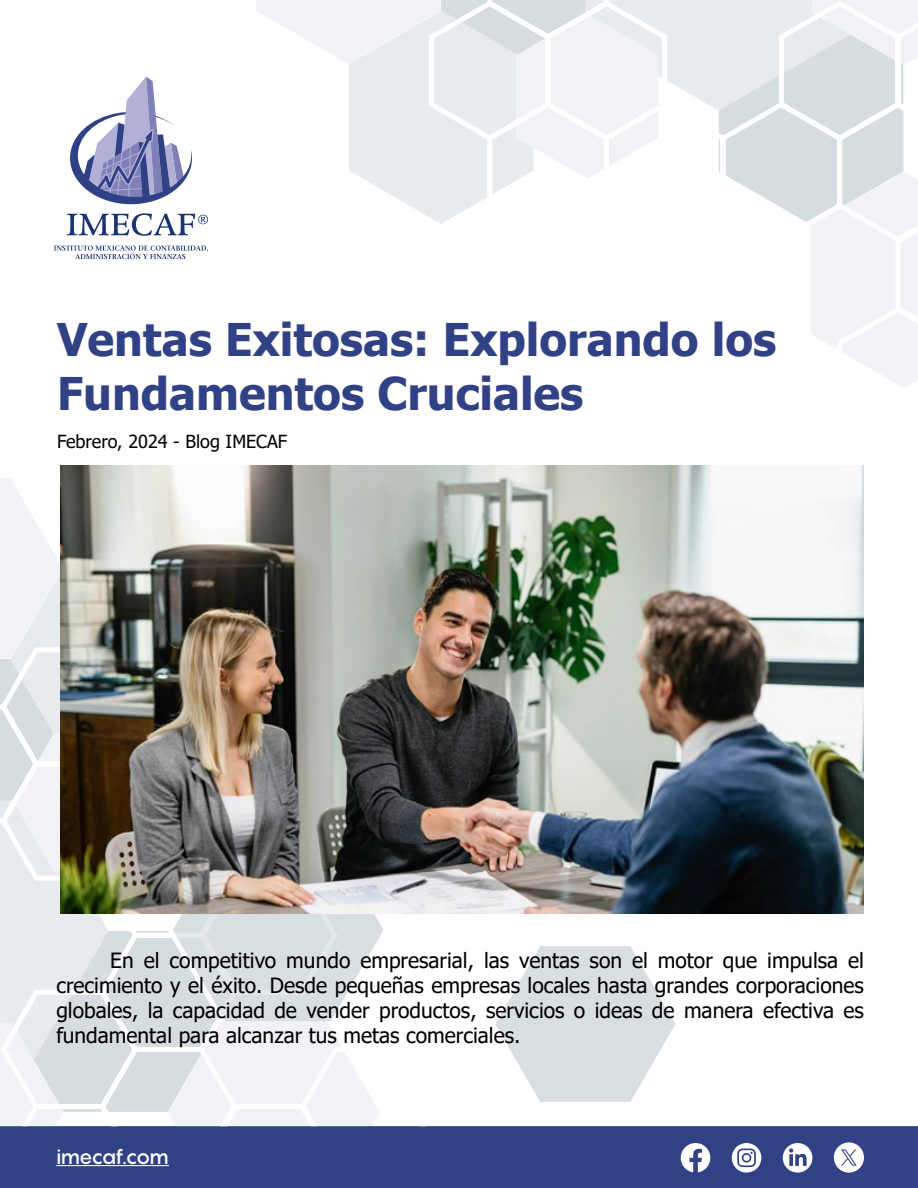
<style>
.page{position:relative;width:918px;height:1188px;background:#fff}
.page>*{position:absolute;margin:0;border:0;box-sizing:border-box;transform-origin:0 0}
.t1{font:700 45px/54px "Tahoma";color:#314185}
.t2{font:21px/25.2px "Tahoma";color:#000;text-align:justify}
.t3{font:500 21px "Pangram";letter-spacing:-.075em;color:#fff}
.t4{font:18px "Tahoma";color:#000}
</style>
<div class="page">
<svg style="left:256px;top:0;width:169px;height:214px"></svg>
<svg style="left:425px;top:0;width:493px;height:388px"></svg>
<div style="left:0;top:1126px;width:918px;height:62px;background:#314185;border:2px solid #314185"></div>
<hr style="left:56px;top:1165px;width:113px;height:1px;background:#fff">
<svg style="left:681px;top:1143px;width:29px;height:29px"></svg>
<svg style="left:732px;top:1143px;width:29px;height:30px"></svg>
<svg style="left:783px;top:1143px;width:29px;height:30px"></svg>
<svg style="left:834px;top:1142px;width:30px;height:31px"></svg>
<svg style="left:495px;top:946px;width:180px;height:156px"></svg>
<svg style="left:0;top:478px;width:61px;height:165px"></svg>
<svg style="left:0;top:643px;width:441px;height:483px"></svg>
<img style="left:61px;top:465px;width:803px;height:448px">
<svg style="left:67px;top:213px;width:141px;height:23px"></svg>
<svg style="left:54px;top:246px;width:154px;height:13px"></svg>
<svg style="left:70px;top:77px;width:122px;height:127px"></svg>
<h1 class="t1" style="left:57px;top:314px;width:721px">Ventas Exitosas: Explorando los<br>Fundamentos Cruciales</h1>
<p class="t4" style="left:57px;top:429px;width:232px">Febrero, 2024 - Blog IMECAF</p>
<p class="t2" style="left:56px;top:948px;width:809px;text-indent:54px">En el competitivo mundo empresarial, las ventas son el motor que impulsa el crecimiento y el éxito. Desde pequeñas empresas locales hasta grandes corporaciones globales, la capacidad de vender productos, servicios o ideas de manera efectiva es fundamental para alcanzar tus metas comerciales.</p>
<p class="t3" style="left:56px;top:1142px;width:114px">imecaf.com</p>
</div>
